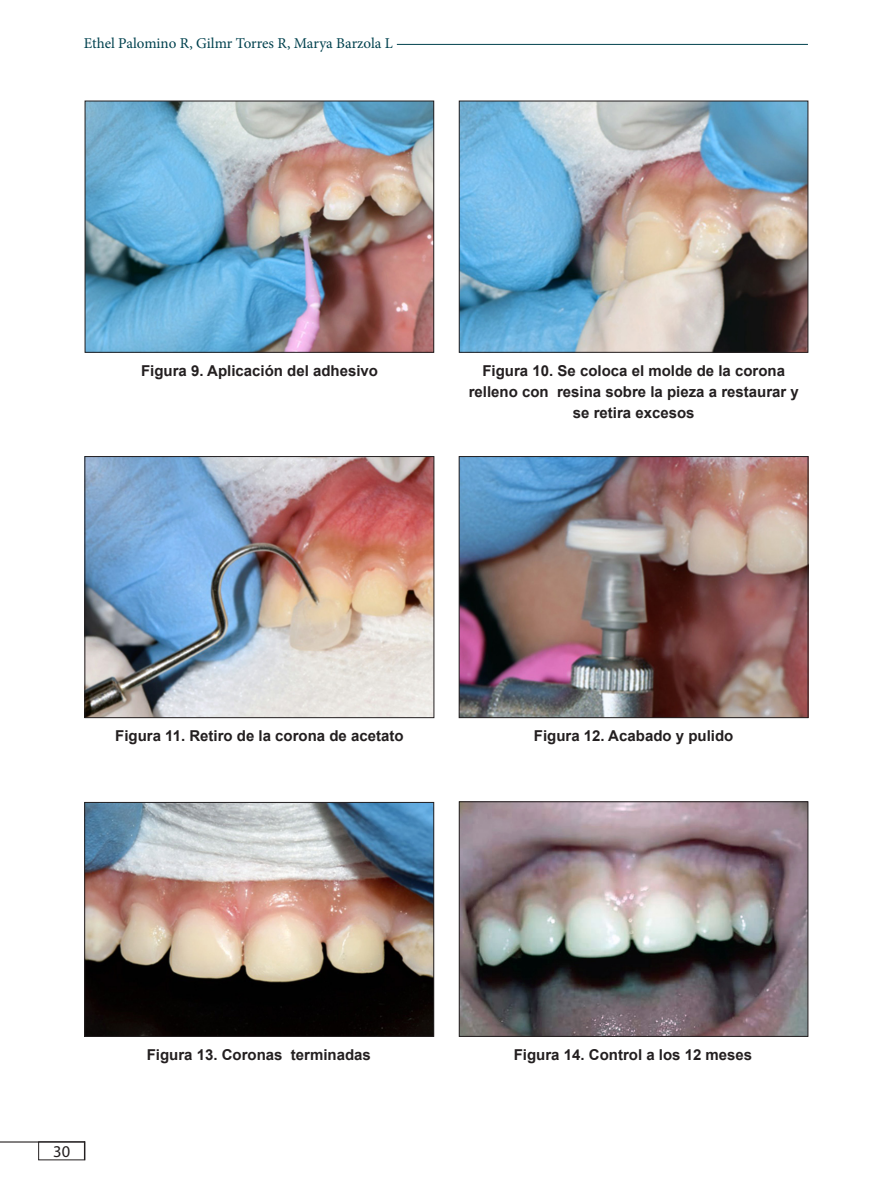
<style>
.page{position:relative;width:893px;height:1191px;background:#fff}
.page>*{position:absolute;margin:0;border:0;box-sizing:border-box;transform-origin:0 0}
.t1{font:16.5px "Myriad Pro";color:#231f20}
.Texto_figura{font:700 15px/21px "Arial";color:#231f20;text-align:center}
.Texto_figura-2{font:15px "Minion Pro";color:#00414e}
</style>
<div class="page">
<img style="left:87px;top:103px;width:345px;height:247px">
<div style="left:85px;top:101px;width:349px;height:251px;border:1px solid #231f20"></div>
<img style="left:461px;top:103px;width:345px;height:247px">
<div style="left:459px;top:101px;width:349px;height:251px;border:1px solid #231f20"></div>
<img style="left:87px;top:458px;width:345px;height:258px">
<div style="left:85px;top:456px;width:349px;height:262px;border:1px solid #231f20"></div>
<img style="left:461px;top:458px;width:345px;height:258px">
<div style="left:459px;top:456px;width:349px;height:262px;border:1px solid #231f20"></div>
<img style="left:86px;top:804px;width:346px;height:230px">
<div style="left:84px;top:802px;width:350px;height:234px;border:1px solid #231f20"></div>
<img style="left:461px;top:803px;width:345px;height:231px">
<div style="left:459px;top:801px;width:349px;height:235px;border:1px solid #231f20"></div>
<hr style="left:397px;top:44px;width:411px;height:1px;background:#00414e">
<svg style="left:84px;top:1142px;width:1px;height:18px"></svg>
<hr style="left:0;top:1141px;width:85px;height:1px;background:#231f20">
<p class="Texto_figura-2" style="left:84px;top:33px;width:311px">Ethel Palomino R, Gilmr Torres R, Marya Barzola L</p>
<p class="Texto_figura" style="left:141px;top:361px;width:239px">Figura 9. Aplicación del adhesivo</p>
<p class="Texto_figura" style="left:469px;top:361px;width:332px">Figura 10. Se coloca el molde de la corona relleno con resina sobre la pieza a restaurar y se retira excesos</p>
<p class="Texto_figura" style="left:115px;top:725px;width:290px">Figura 11. Retiro de la corona de acetato</p>
<p class="Texto_figura" style="left:534px;top:725px;width:201px">Figura 12. Acabado y pulido</p>
<p class="t1" style="left:53px;top:1141px;width:18px">30</p>
<p class="Texto_figura" style="left:147px;top:1045px;width:226px">Figura 13. Coronas terminadas</p>
<p class="Texto_figura" style="left:514px;top:1045px;width:240px">Figura 14. Control a los 12 meses</p>
</div>
